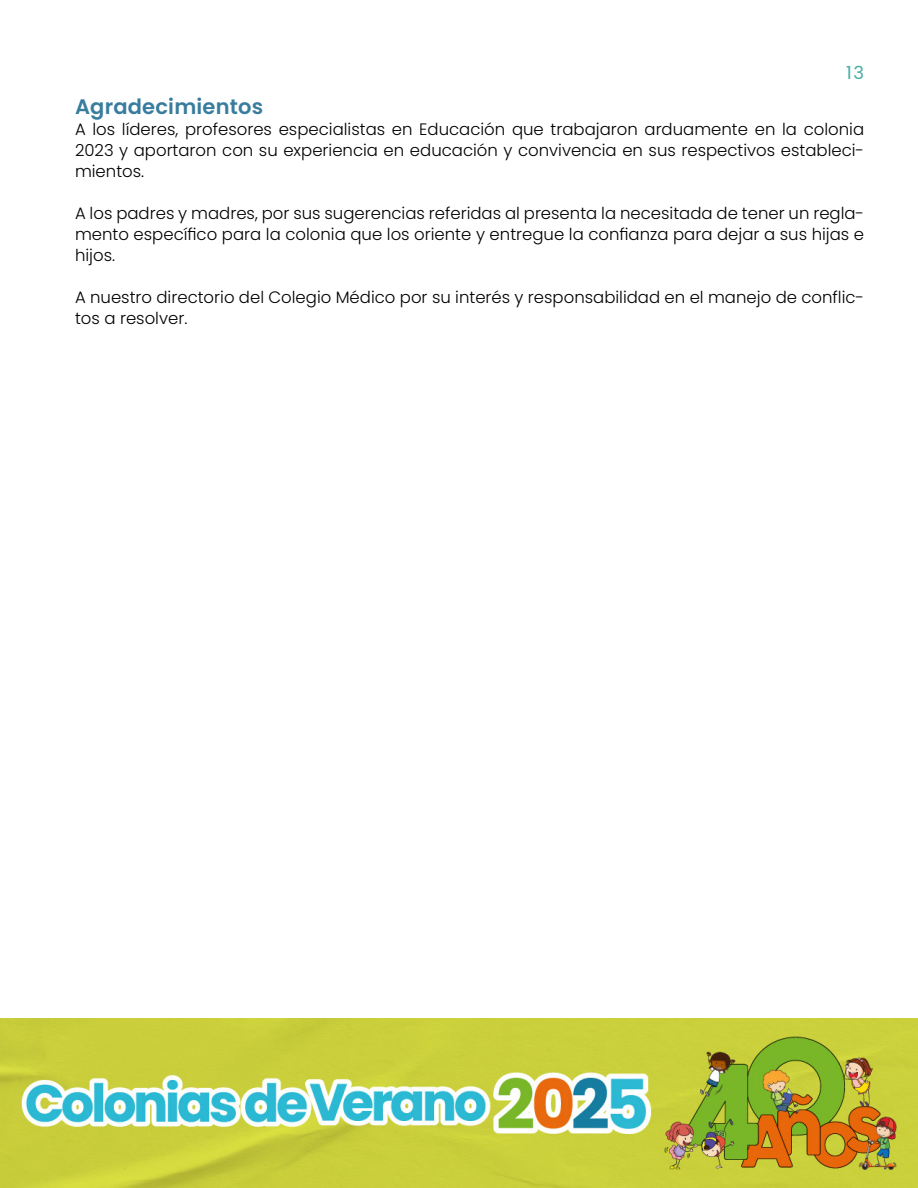
<style>
.page{position:relative;width:918px;height:1188px;background:#fff}
.page>*{position:absolute;margin:0;border:0;box-sizing:border-box;transform-origin:0 0}
.t1{font:600 21px "Poppins";letter-spacing:.01em;color:#387c9e}
.t2{font:18px "Poppins";color:#45b0a3}
.t3{font:300 16.5px/21px "Poppins";color:#000;text-align:justify}
</style>
<div class="page">
<img style="left:0;top:1018px;width:918px;height:170px">
<p class="t2" style="left:846px;top:62px;width:20px">13</p>
<p class="t1" style="left:75px;top:94px;width:190px">Agradecimientos</p>
<p class="t3" style="left:75px;top:118px;width:791px">A los líderes, profesores especialistas en Educación que trabajaron arduamente en la colonia 2023 y aportaron con su experiencia en educación y convivencia en sus respectivos estableci&shy;mientos.</p>
<p class="t3" style="left:75px;top:202px;width:791px">A los padres y madres, por sus sugerencias referidas al presenta la necesitada de tener un regla&shy;mento específico para la colonia que los oriente y entregue la confianza para dejar a sus hijas e hijos.</p>
<p class="t3" style="left:75px;top:286px;width:791px">A nuestro directorio del Colegio Médico por su interés y responsabilidad en el manejo de conflic&shy;tos a resolver.</p>
</div>
